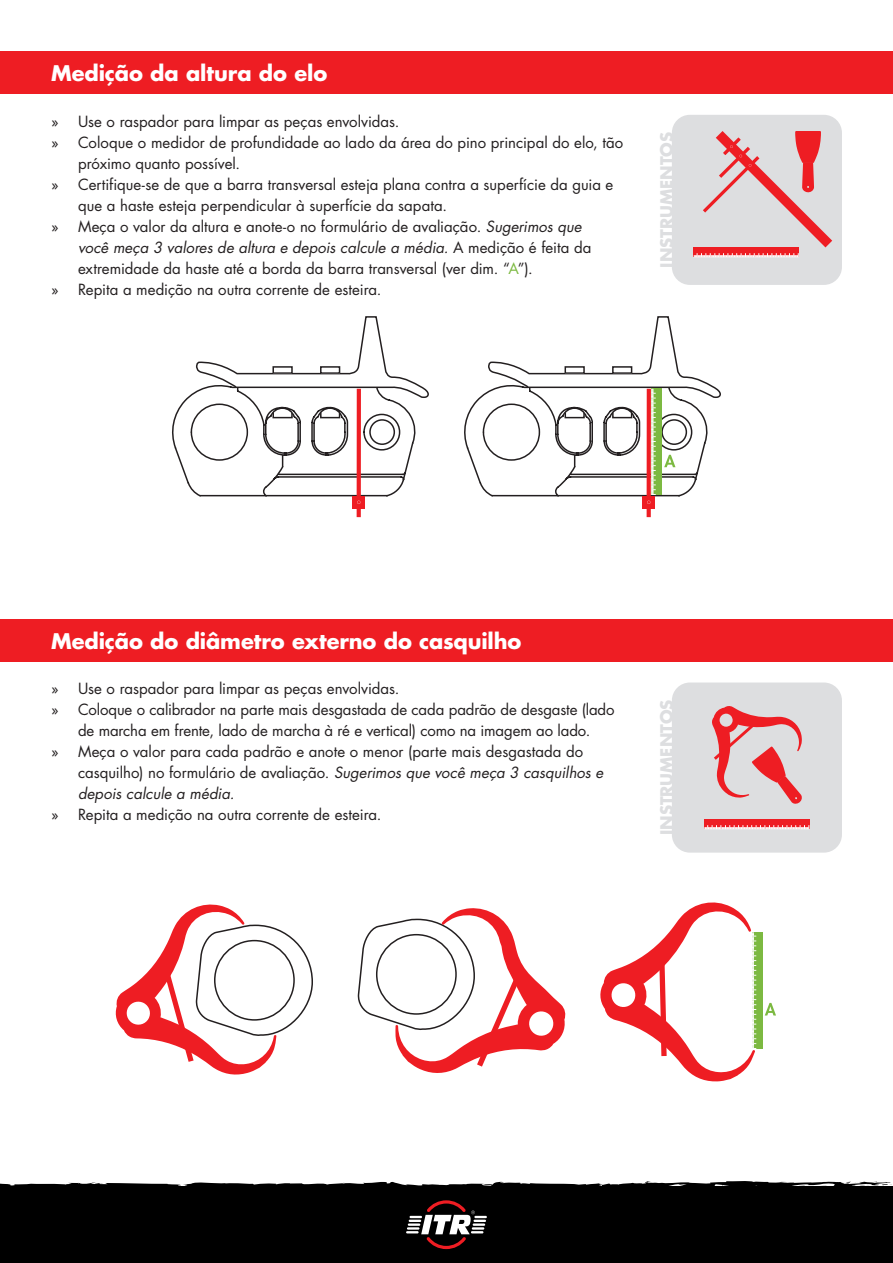
<style>
.page{position:relative;width:893px;height:1263px;background:#fff}
.page>*{position:absolute;margin:0;border:0;box-sizing:border-box;transform-origin:0 0}
.t1{font:700 21px "Futura Std";letter-spacing:-.005em;color:#fff}
.t2{font:700 16.5px "Futura Std";letter-spacing:-.005em;color:#dddee0}
.t3{font:15px/21px "Futura";color:#231f20}
.s1{font-style:italic}
.s2{color:#7cb941}
</style>
<div class="page">
<div style="left:0;top:1186px;width:893px;height:77px;background:#000"></div>
<svg style="left:406px;top:1200px;width:81px;height:49px"></svg>
<svg style="left:0;top:1181px;width:892px;height:5px"></svg>
<div style="left:0;top:51px;width:893px;height:43px;background:#ee1d23"></div>
<div style="left:0;top:619px;width:893px;height:42px;background:#ee1d23"></div>
<div style="left:752px;top:932px;width:11px;height:117px;background:#7cb941"></div>
<svg style="left:600px;top:902px;width:156px;height:180px"></svg>
<svg style="left:765px;top:1003px;width:11px;height:12px"></svg>
<div style="left:672px;top:115px;width:170px;height:170px;background:#dddee0;border-radius:18px"></div>
<div style="left:672px;top:682px;width:170px;height:171px;background:#dddee0;border-radius:18px"></div>
<div style="left:353px;top:496px;width:12px;height:12px;background:#ee1d23"></div>
<svg style="left:357px;top:508px;width:4px;height:9px"></svg>
<svg style="left:172px;top:316px;width:257px;height:188px"></svg>
<div style="left:643px;top:496px;width:12px;height:12px;background:#ee1d23"></div>
<svg style="left:647px;top:508px;width:4px;height:9px"></svg>
<svg style="left:464px;top:316px;width:257px;height:188px"></svg>
<div style="left:694px;top:247px;width:105px;height:10px;background:#ee1d23"></div>
<svg style="left:694px;top:253px;width:105px;height:4px"></svg>
<div style="left:704px;top:819px;width:105px;height:10px;background:#ee1d23"></div>
<svg style="left:705px;top:825px;width:105px;height:4px"></svg>
<svg style="left:703px;top:131px;width:129px;height:116px"></svg>
<svg style="left:712px;top:706px;width:90px;height:98px"></svg>
<svg style="left:115px;top:904px;width:198px;height:171px"></svg>
<svg style="left:357px;top:908px;width:209px;height:165px"></svg>
<p class="t1" style="left:51px;top:59px;width:278px">Medição da altura do elo</p>
<p class="t3" style="left:51px;top:110px;width:350px">» Use o raspador para limpar as peças envolvidas.</p>
<p class="t3" style="left:78px;top:131px;width:547px;text-indent:-27px">» Coloque o medidor de profundidade ao lado da área do pino principal do elo, tão próximo quanto possível.</p>
<p class="t3" style="left:78px;top:173px;width:537px;text-indent:-27px">» Certifique-se de que a barra transversal esteja plana contra a superfície da guia e que a haste esteja perpendicular à superfície da sapata.</p>
<p class="t3" style="left:78px;top:215px;width:515px;text-indent:-27px">» Meça o valor da altura e anote-o no formulário de avaliação. <span class="s1">Sugerimos que você meça 3 valores de altura e depois calcule a média.</span> A medição é feita da extremidade da haste até a borda da barra transversal (ver dim. “<span class="s2">A</span>”).</p>
<p class="t3" style="left:51px;top:278px;width:332px">» Repita a medição na outra corrente de esteira.</p>
<p class="t2" style="left:656px;top:268px;width:137px;rotate:-90deg">INSTRUMENTOS</p>
<p class="t1" style="left:51px;top:627px;width:472px">Medição do diâmetro externo do casquilho</p>
<p class="t3" style="left:51px;top:678px;width:350px">» Use o raspador para limpar as peças envolvidas.</p>
<p class="t3" style="left:51px;top:699px;width:565px;text-align:center">» Coloque o calibrador na parte mais desgastada de cada padrão de desgaste (lado de marcha em frente, lado de marcha à ré e vertical) como na imagem ao lado.</p>
<p class="t3" style="left:78px;top:741px;width:527px;text-indent:-27px">» Meça o valor para cada padrão e anote o menor (parte mais desgastada do casquilho) no formulário de avaliação. <span class="s1">Sugerimos que você meça 3 casquilhos e depois calcule a média.</span></p>
<p class="t3" style="left:51px;top:804px;width:332px">» Repita a medição na outra corrente de esteira.</p>
<p class="t2" style="left:656px;top:835px;width:137px;rotate:-90deg">INSTRUMENTOS</p>
</div>
